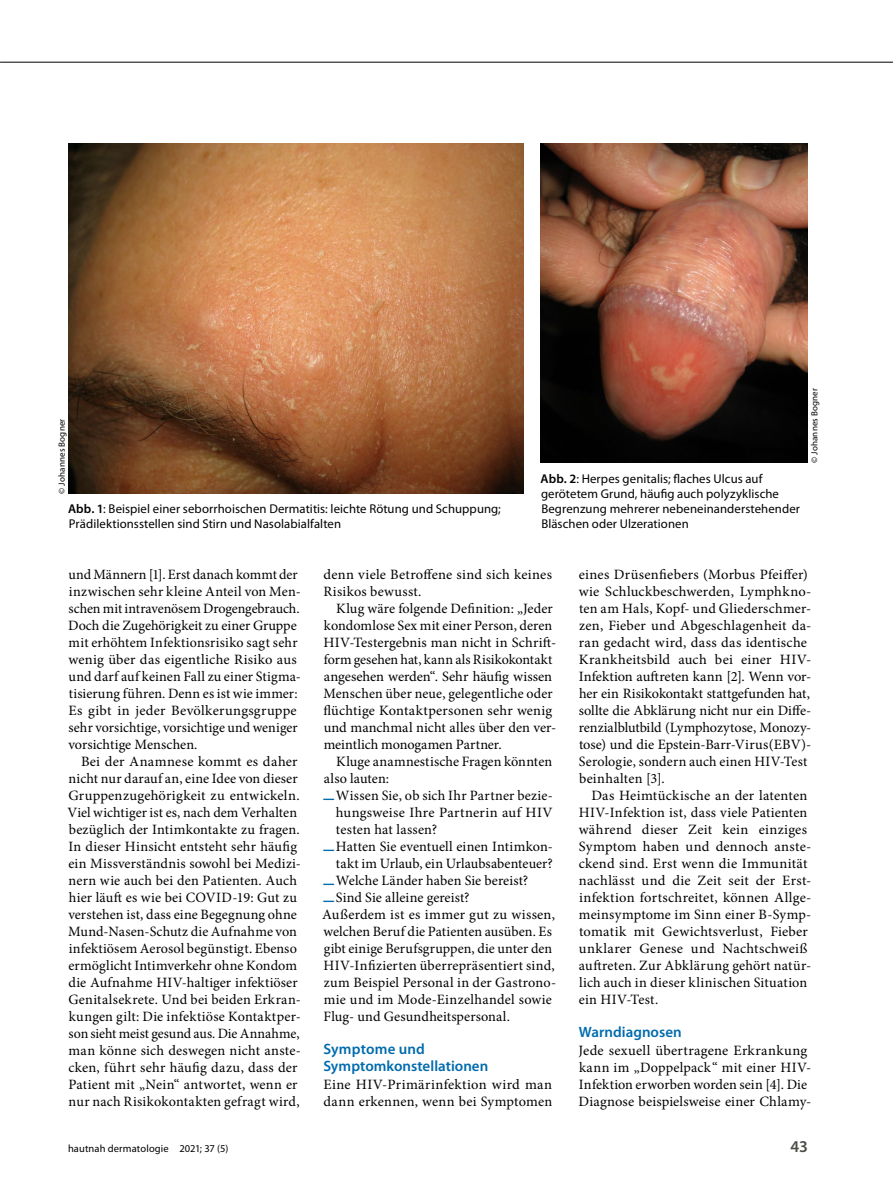
<style>
.page{position:relative;width:893px;height:1187px;background:#fff}
.page>*{position:absolute;margin:0;border:0;box-sizing:border-box;transform-origin:0 0}
.t1{font:600 16.5px "Myriad Pro";color:#4d4c47}
.SectionHeading_1_x{font:600 15px/17px "Myriad Pro";color:#006bad}
.Para_Indent{font:14.25px/17px "Minion Pro";letter-spacing:.01em;color:#000}
.Para_x{font:14.25px/17px "Minion Pro";letter-spacing:.01em;color:#000}
.Image_Caption_x{font:12.75px/15px "Myriad Pro";letter-spacing:.01em;color:#000}
.t2{font:10.5px "Myriad Pro";letter-spacing:.01em;color:#000}
.Image_Source_x{font:9px "Myriad Pro";letter-spacing:.02em;color:#000}
.s1{font-weight:600}
.s2{font-family:"Myriad Pro";font-weight:700;color:#006bad}
</style>
<div class="page">
<img style="left:68px;top:144px;width:455px;height:349px">
<img style="left:540px;top:144px;width:268px;height:319px">
<hr style="left:0;top:62px;width:893px;height:1px;background:#000">
<p class="Image_Source_x" style="left:56px;top:493px;width:76px;rotate:-90deg">© Johannes Bogner</p>
<p class="Image_Caption_x" style="left:68px;top:500px;width:434px"><span class="s1">Abb. 1</span>: Beispiel einer seborrhoischen Dermatitis: leichte Rötung und Schuppung;<br>Prädilektionsstellen sind Stirn und Nasolabialfalten</p>
<p class="Image_Caption_x" style="left:541px;top:470px;width:261px"><span class="s1">Abb. 2</span>: Herpes genitalis; flaches Ulcus auf gerötetem Grund, häufig auch polyzyklische Begrenzung mehrerer nebeneinanderstehender Bläschen oder Ulzerationen</p>
<p class="Image_Source_x" style="left:809px;top:463px;width:76px;rotate:-90deg">© Johannes Bogner</p>
<p class="Para_x" style="left:68px;top:565px;width:234px">und Männern [1]. Erst danach kommt der inzwischen sehr kleine Anteil von Men&shy;schen mit intravenösem Drogengebrauch.<br>Doch die Zugehörigkeit zu einer Gruppe mit erhöhtem Infektionsrisiko sagt sehr wenig über das eigentliche Risiko aus und darf auf keinen Fall zu einer Stigma&shy;tisierung führen. Denn es ist wie immer:<br>Es gibt in jeder Bevölkerungsgruppe sehr vorsichtige, vorsichtige und weniger vorsichtige Menschen.</p>
<p class="Para_Indent" style="left:67px;top:752px;width:235px;text-indent:14px">Bei der Anamnese kommt es daher nicht nur darauf an, eine Idee von dieser Gruppenzugehörigkeit zu entwickeln.<br>Viel wichtiger ist es, nach dem Verhalten bezüglich der Intimkontakte zu fragen.<br>In dieser Hinsicht entsteht sehr häufig ein Missverständnis sowohl bei Medizi&shy;nern wie auch bei den Patienten. Auch hier läuft es wie bei COVID-19: Gut zu verstehen ist, dass eine Begegnung ohne Mund-Nasen-Schutz die Aufnahme von infektiösem Aerosol begünstigt. Ebenso ermöglicht Intimverkehr ohne Kondom die Aufnahme HIV-haltiger infektiöser Genitalsekrete. Und bei beiden Erkran&shy;kungen gilt: Die infektiöse Kontaktper&shy;son sieht meist gesund aus. Die Annahme, man könne sich deswegen nicht anste&shy;cken, führt sehr häufig dazu, dass der Patient mit „Nein“ antwortet, wenn er nur nach Risikokontakten gefragt wird,</p>
<p class="Para_Indent" style="left:323px;top:565px;width:230px">denn viele Betroffene sind sich keines<br>Risikos bewusst.</p>
<p class="Para_Indent" style="left:323px;top:599px;width:234px;text-indent:13px">Klug wäre folgende Definition: „Jeder kondomlose Sex mit einer Person, deren HIV-Testergebnis man nicht in Schrift&shy;form gesehen hat, kann als Risikokontakt angesehen werden“. Sehr häufig wissen Menschen über neue, gelegentliche oder flüchtige Kontaktpersonen sehr wenig und manchmal nicht alles über den ver&shy;meintlich monogamen Partner.</p>
<p class="Para_Indent" style="left:324px;top:752px;width:230px;text-indent:13px">Kluge anamnestische Fragen könnten also lauten:</p>
<p class="Para_Indent" style="left:336px;top:786px;width:218px;text-align:justify;text-indent:-13px"><span class="s2">—</span>Wissen Sie, ob sich Ihr Partner bezie&shy;hungsweise Ihre Partnerin auf HIV testen hat lassen?</p>
<p class="Para_Indent" style="left:323px;top:837px;width:231px;text-align:right"><span class="s2">—</span>Hatten Sie eventuell einen Intimkon&shy;takt im Urlaub, ein Urlaubsabenteuer?</p>
<p class="Para_Indent" style="left:323px;top:871px;width:206px"><span class="s2">—</span>Welche Länder haben Sie bereist?</p>
<p class="Para_Indent" style="left:323px;top:888px;width:148px"><span class="s2">—</span>Sind Sie alleine gereist?</p>
<p class="Para_x" style="left:322px;top:905px;width:236px">Außerdem ist es immer gut zu wissen, welchen Beruf die Patienten ausüben. Es gibt einige Berufsgruppen, die unter den HIV-Infizierten überrepräsentiert sind, zum Beispiel Personal in der Gastrono&shy;mie und im Mode-Einzelhandel sowie Flug- und Gesundheitspersonal.</p>
<p class="SectionHeading_1_x" style="left:324px;top:1039px;width:166px">Symptome und<br>Symptomkonstellationen</p>
<p class="Para_x" style="left:323px;top:1076px;width:230px">Eine HIV-Primärinfektion wird man dann erkennen, wenn bei Symptomen</p>
<p class="Para_x" style="left:579px;top:565px;width:234px">eines Drüsenfiebers (Morbus Pfeiffer) wie Schluckbeschwerden, Lymphkno&shy;ten am Hals, Kopf- und Gliederschmer&shy;zen, Fieber und Abgeschlagenheit da&shy;ran gedacht wird, dass das identische Krankheitsbild auch bei einer HIV-Infektion auftreten kann [2]. Wenn vor&shy;her ein Risikokontakt stattgefunden hat, sollte die Abklärung nicht nur ein Diffe&shy;renzialblutbild (Lymphozytose, Monozy&shy;tose) und die Epstein-Barr-Virus(EBV)- Serologie, sondern auch einen HIV-Test beinhalten [3].</p>
<p class="Para_Indent" style="left:579px;top:786px;width:234px;text-indent:13px">Das Heimtückische an der latenten HIV-Infektion ist, dass viele Patienten während dieser Zeit kein einziges Symptom haben und dennoch anste&shy;ckend sind. Erst wenn die Immunität nachlässt und die Zeit seit der Erst&shy;infektion fortschreitet, können Allge&shy;meinsymptome im Sinn einer B-Symp&shy;tomatik mit Gewichtsverlust, Fieber unklarer Genese und Nachtschweiß auftreten. Zur Abklärung gehört natür&shy;lich auch in dieser klinischen Situation ein HIV-Test.</p>
<p class="SectionHeading_1_x" style="left:579px;top:1022px;width:104px">Warndiagnosen</p>
<p class="Para_x" style="left:578px;top:1042px;width:234px">Jede sexuell übertragene Erkrankung kann im „Doppelpack“ mit einer HIV-Infektion erworben worden sein [4]. Die Diagnose beispielsweise einer Chlamy-</p>
<p class="t2" style="left:68px;top:1141px;width:162px">hautnah dermatologie 2021; 37 (5)</p>
<p class="t1" style="left:790px;top:1135px;width:19px">43</p>
</div>
